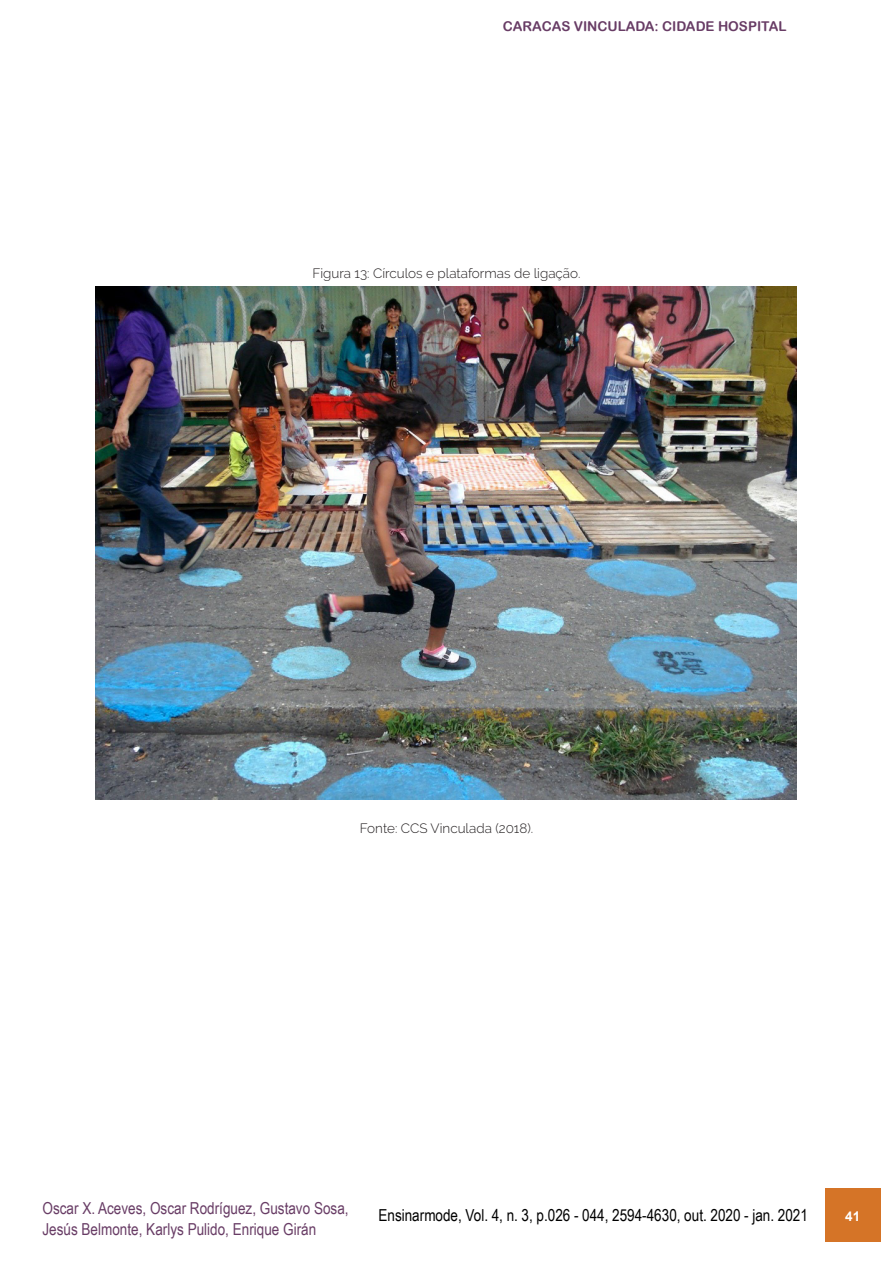
<style>
.page{position:relative;width:893px;height:1263px;background:#fff}
.page>*{position:absolute;margin:0;border:0;box-sizing:border-box;transform-origin:0 0}
.t1{font:16.5px/21px "Arial Narrow";color:#683c65}
.t2{font:16.5px "Arial Narrow";color:#000}
.legenda{font:300 13.5px "Raleway";color:#231f20}
.t3{font:13.5px "Arial Rounded MT Bold";color:#683c65}
.t4{font:700 13.5px "Arial";color:#fff}
</style>
<div class="page">
<div style="left:826px;top:1188px;width:55px;height:54px;background:#d57427"></div>
<img style="left:95px;top:287px;width:702px;height:512px">
<p class="t3" style="left:503px;top:18px;width:285px">CARACAS VINCULADA: CIDADE HOSPITAL</p>
<p class="legenda" style="left:312px;top:265px;width:270px">Figura 13: Círculos e plataformas de ligação.</p>
<p class="legenda" style="left:360px;top:820px;width:175px">Fonte: CCS Vinculada (2018).</p>
<p class="t1" style="left:43px;top:1197px;width:308px">Oscar X. Aceves, Oscar Rodríguez, Gustavo Sosa,<br>Jesús Belmonte, Karlys Pulido, Enrique Girán</p>
<p class="t4" style="left:845px;top:1206px;width:17px">41</p>
<p class="t2" style="left:378px;top:1203px;width:431px">Ensinarmode, Vol. 4, n. 3, p.026 - 044, 2594-4630, out. 2020 - jan. 2021</p>
<p class="t4" style="left:849px;top:1206px;width:17px">41</p>
</div>
